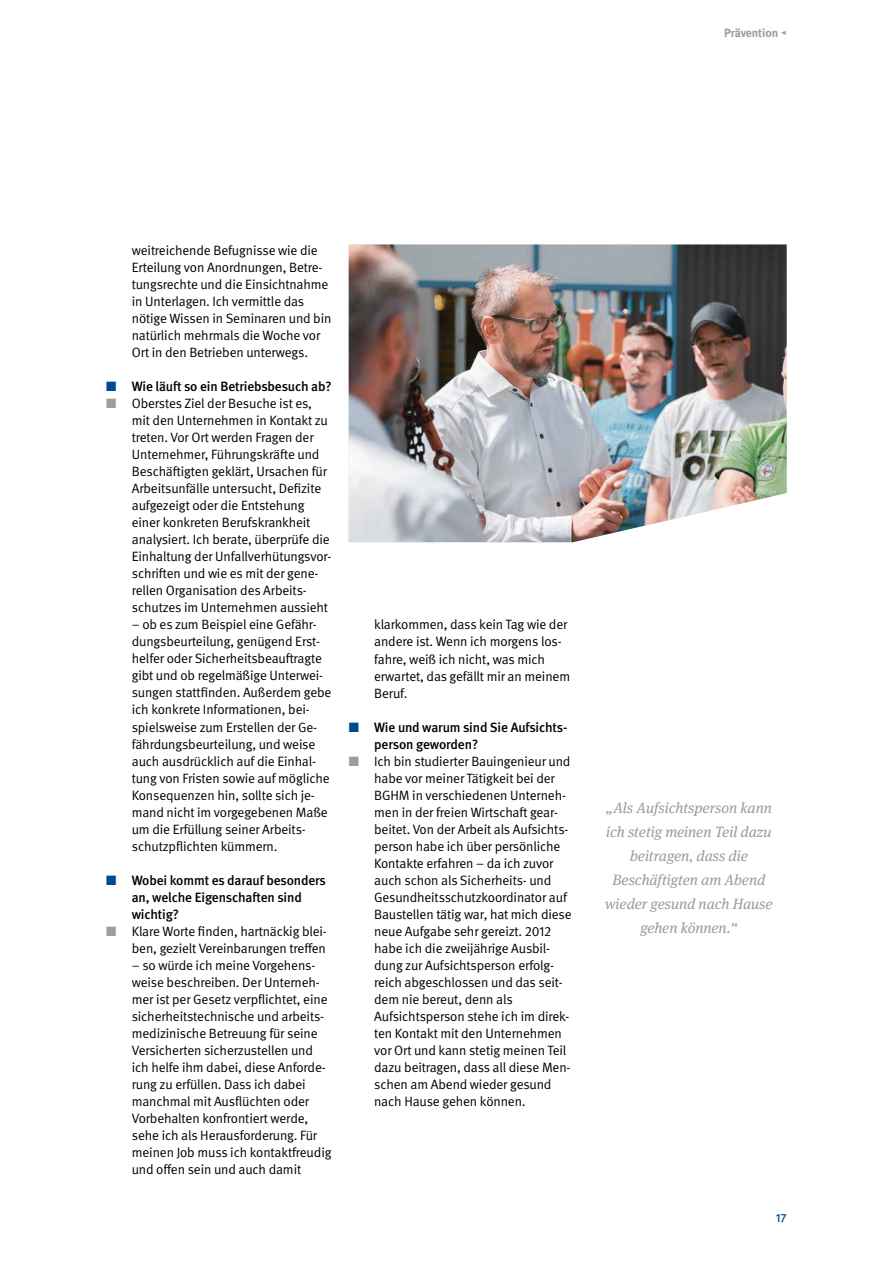
<style>
.page{position:relative;width:893px;height:1263px;background:#fff}
.page>*{position:absolute;margin:0;border:0;box-sizing:border-box;transform-origin:0 0}
.t1{font:italic 15px/24px "DGUV Meta Serif";letter-spacing:-.005em;color:#9c9d9d;text-align:center}
.t2{font:13.5px/17px "DGUV Meta";letter-spacing:-.01em;color:#000}
.t3{font:500 13.5px/17px "DGUV Meta";letter-spacing:-.01em;color:#000}
.t4{font:700 12px "DGUV Meta";letter-spacing:-.01em;color:#9c9d9d}
.t5{font:500 12px "DGUV Meta";color:#004993}
.s1{color:#004993}
.s2{color:#9c9d9d}
</style>
<div class="page">
<img style="left:349px;top:244px;width:438px;height:298px">
<p class="t4" style="left:724px;top:25px;width:64px">Prävention ◂</p>
<p class="t2" style="left:132px;top:242px;width:201px">weitreichende Befugnisse wie die Erteilung von Anordnungen, Betre&shy;tungsrechte und die Einsichtnahme in Unterlagen. Ich vermittle das nötige Wissen in Seminaren und bin natürlich mehrmals die Woche vor Ort in den Betrieben unterwegs.</p>
<p class="t3" style="left:106px;top:379px;width:227px"><span class="s1">■</span> Wie läuft so ein Betriebsbesuch ab?</p>
<p class="t2" style="left:132px;top:395px;width:201px;text-indent:-26px"><span class="s2">■</span> Oberstes Ziel der Besuche ist es, mit den Unternehmen in Kontakt zu treten. Vor Ort werden Fragen der Unternehmer, Führungskräfte und Beschäftigten geklärt, Ursachen für Arbeitsunfälle untersucht, Defizite aufgezeigt oder die Entstehung einer konkreten Berufskrankheit analysiert. Ich berate, überprüfe die Einhaltung der Unfallverhütungsvor&shy;schriften und wie es mit der gene&shy;rellen Organisation des Arbeits&shy;schutzes im Unternehmen aussieht</p>
<p class="t2" style="left:132px;top:617px;width:201px">– ob es zum Beispiel eine Gefähr&shy;dungsbeurteilung, genügend Erst&shy;helfer oder Sicherheitsbeauftragte gibt und ob regelmäßige Unterwei&shy;sungen stattfinden. Außerdem gebe ich konkrete Informationen, bei&shy;spielsweise zum Erstellen der Ge&shy;fährdungsbeurteilung, und weise auch ausdrücklich auf die Einhal&shy;tung von Fristen sowie auf mögliche Konsequenzen hin, sollte sich je&shy;mand nicht im vorgegebenen Maße um die Erfüllung seiner Arbeits&shy;schutzpflichten kümmern.</p>
<p class="t3" style="left:132px;top:872px;width:196px;text-indent:-26px"><span class="s1">■</span> Wobei kommt es darauf besonders an, welche Eigenschaften sind wichtig?</p>
<p class="t2" style="left:106px;top:923px;width:222px;text-align:right"><span class="s2">■</span> Klare Worte finden, hartnäckig blei&shy;ben, gezielt Vereinbarungen treffen</p>
<p class="t2" style="left:132px;top:957px;width:201px">– so würde ich meine Vorgehens&shy;weise beschreiben. Der Unterneh&shy;mer ist per Gesetz verpflichtet, eine sicherheitstechnische und arbeits&shy;medizinische Betreuung für seine Versicherten sicherzustellen und ich helfe ihm dabei, diese Anforde&shy;rung zu erfüllen. Dass ich dabei manchmal mit Ausflüchten oder Vorbehalten konfrontiert werde, sehe ich als Herausforderung. Für meinen Job muss ich kontaktfreudig und offen sein und auch damit</p>
<p class="t2" style="left:374px;top:617px;width:197px">klarkommen, dass kein Tag wie der andere ist. Wenn ich morgens los&shy;fahre, weiß ich nicht, was mich erwartet, das gefällt mir an meinem<br>Beruf.</p>
<p class="t3" style="left:374px;top:719px;width:195px;text-indent:-26px"><span class="s1">■</span> Wie und warum sind Sie Aufsichts&shy;person geworden?</p>
<p class="t2" style="left:374px;top:753px;width:199px;text-indent:-26px"><span class="s2">■</span> Ich bin studierter Bauingenieur und habe vor meiner Tätigkeit bei der BGHM in verschiedenen Unterneh&shy;men in der freien Wirtschaft gear&shy;beitet. Von der Arbeit als Aufsichts&shy;person habe ich über persönliche Kontakte erfahren – da ich zuvor auch schon als Sicherheits- und Gesundheitsschutzkoordinator auf Baustellen tätig war, hat mich diese neue Aufgabe sehr gereizt. 2012 habe ich die zweijährige Ausbil&shy;dung zur Aufsichtsperson erfolg&shy;reich abgeschlossen und das seit&shy;dem nie bereut, denn als Aufsichtsperson stehe ich im direk&shy;ten Kontakt mit den Unternehmen vor Ort und kann stetig meinen Teil dazu beitragen, dass all diese Men&shy;schen am Abend wieder gesund nach Hause gehen können.</p>
<p class="t1" style="left:605px;top:796px;width:169px">„Als Aufsichtsperson kann ich stetig meinen Teil dazu beitragen, dass die<br>Beschäftigten am Abend wieder gesund nach Hause gehen können.“</p>
<p class="t5" style="left:776px;top:1211px;width:12px">17</p>
</div>
